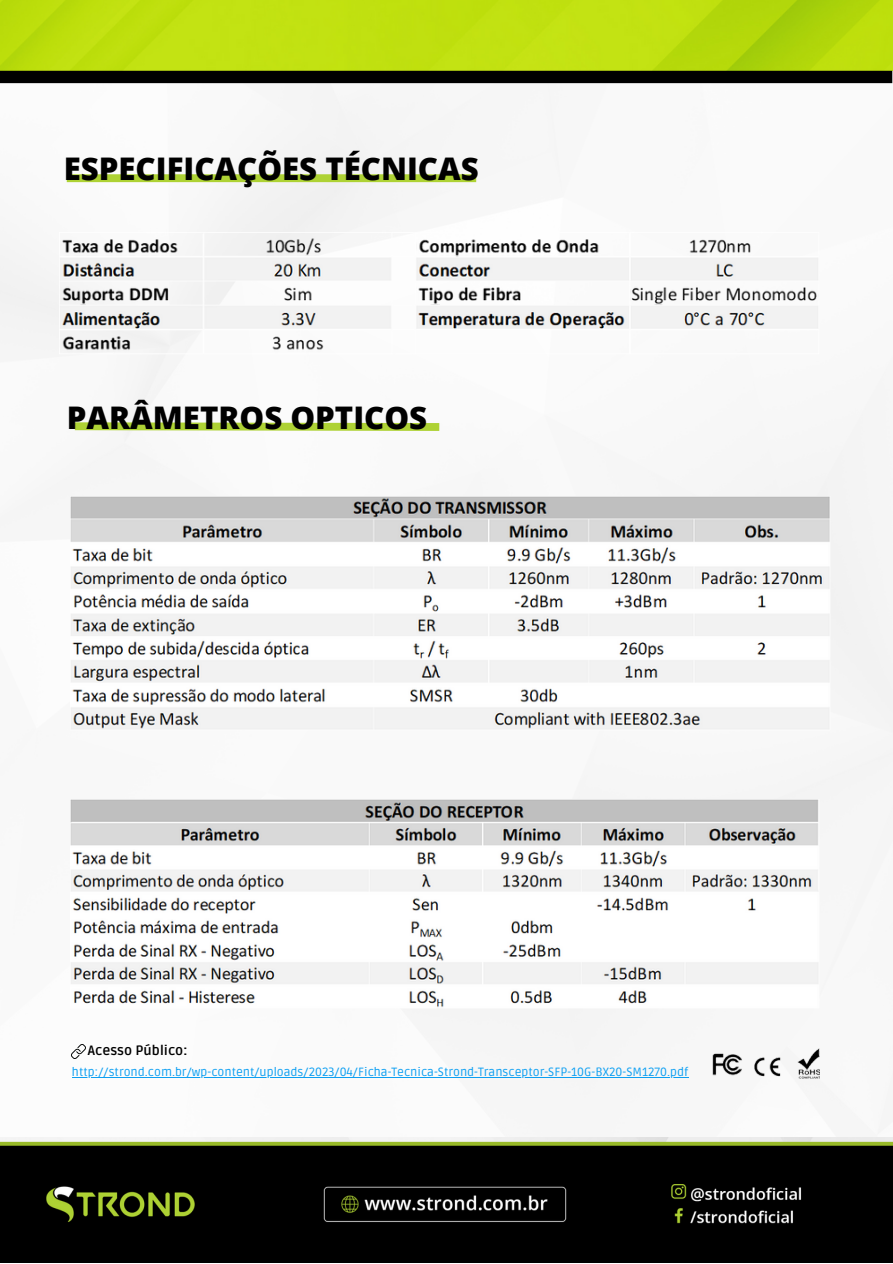
<style>
.page{position:relative;width:893px;height:1264px;background:#fff}
.page>*{position:absolute;margin:0;border:0;box-sizing:border-box;transform-origin:0 0}
.t1{font:800 31.2px "Open Sans";color:#000}
.t2{font:700 13.5px "Ruda";color:#000}
.t3{font:12px "Ruda";color:#0c9ff2}
</style>
<div class="page">
<img style="left:0;top:83px;width:892px;height:1050px">
<img style="left:0;top:0;width:892px;height:71px">
<img style="left:0;top:1137px;width:892px;height:125px">
<div style="left:0;top:71px;width:892px;height:12px;background:#000"></div>
<div style="left:67px;top:174px;width:409px;height:8px;background:#aed234"></div>
<svg style="left:67px;top:418px;width:380px;height:17px"></svg>
<img style="left:59px;top:232px;width:760px;height:123px">
<img style="left:71px;top:496px;width:759px;height:234px">
<img style="left:71px;top:799px;width:748px;height:209px">
<img style="left:709px;top:1046px;width:35px;height:32px">
<img style="left:748px;top:1052px;width:37px;height:28px">
<img style="left:791px;top:1046px;width:28px;height:34px">
<svg style="left:71px;top:1043px;width:15px;height:16px"></svg>
<hr style="left:72px;top:1077px;width:616px;height:1px;background:#0c9ff2">
<h1 class="t1" style="left:64px;top:146px;width:416px">ESPECIFICAÇÕES TÉCNICAS</h1>
<h1 class="t1" style="left:67px;top:396px;width:362px">PARÂMETROS OPTICOS</h1>
<p class="t2" style="left:88px;top:1042px;width:101px">Acesso Público:</p>
<p class="t3" style="left:72px;top:1065px;width:617px">http://strond.com.br/wp-content/uploads/2023/04/Ficha-Tecnica-Strond-Transceptor-SFP-10G-BX20-SM1270.pdf</p>
</div>
